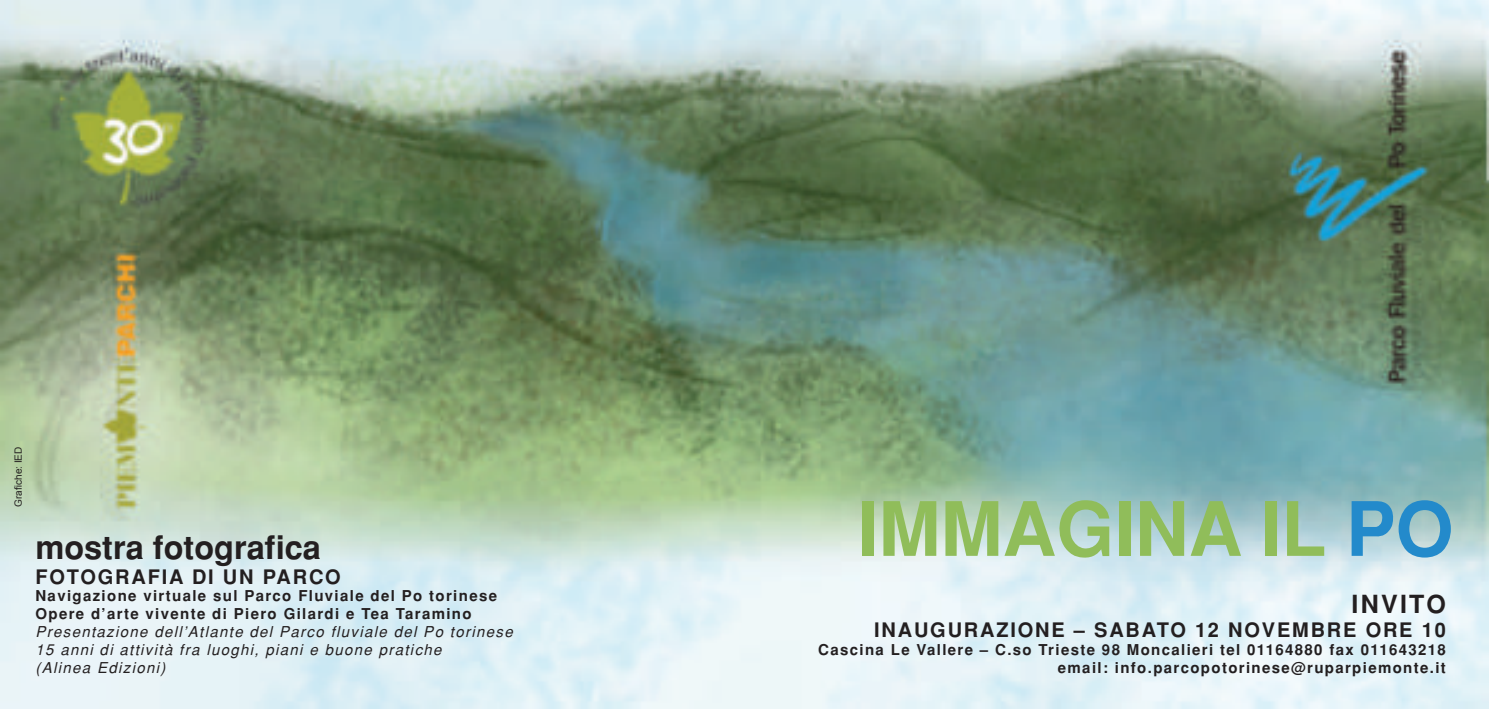
<style>
.page{position:relative;width:1489px;height:709px;background:#fff}
.page>*{position:absolute;margin:0;border:0;box-sizing:border-box;transform-origin:0 0}
.t1{font:700 75px "Helvetica";color:#90bd5a}
.t2{font:700 32.5px "Helvetica";color:#231f20}
.t3{font:700 25px "Helvetica";letter-spacing:.09em;color:#231f20}
.t4{font:700 20px "Helvetica";letter-spacing:.09em;color:#231f20}
.t5{font:700 15px/18px "Helvetica";letter-spacing:.09em;color:#231f20;text-align:right}
.t6{font:italic 15px/18px "Helvetica";letter-spacing:.09em;color:#231f20}
.t7{font:10px "Arial";color:#231f20}
.s1{color:#238acb}
</style>
<div class="page">
<img style="left:0;top:0;width:1488px;height:709px">
<p class="t7" style="left:13px;top:506px;width:62px;rotate:-90deg">Grafiche: IED</p>
<h2 class="t2" style="left:35px;top:528px;width:287px">mostra fotografica</h2>
<h3 class="t4" style="left:35px;top:565px;width:307px">FOTOGRAFIA DI UN PARCO</h3>
<p class="t5" style="left:35px;top:587px;width:463px;text-align:left">Navigazione virtuale sul Parco Fluviale del Po torinese<br>Opere d’arte vivente di Piero Gilardi e Tea Taramino</p>
<p class="t6" style="left:35px;top:623px;width:479px">Presentazione dell’Atlante del Parco fluviale del Po torinese<br>15 anni di attività fra luoghi, piani e buone pratiche<br>(Alinea Edizioni)</p>
<h1 class="t1" style="left:857px;top:485px;width:597px">IMMAGINA IL <span class="s1">PO</span></h1>
<h3 class="t3" style="left:1351px;top:589px;width:96px">INVITO</h3>
<h3 class="t4" style="left:874px;top:618px;width:573px">INAUGURAZIONE – SABATO 12 NOVEMBRE ORE 10</h3>
<p class="t5" style="left:818px;top:640px;width:629px">Cascina Le Vallere – C.so Trieste 98 Moncalieri tel 01164880 fax 011643218 email: info.parcopotorinese@ruparpiemonte.it</p>
</div>
